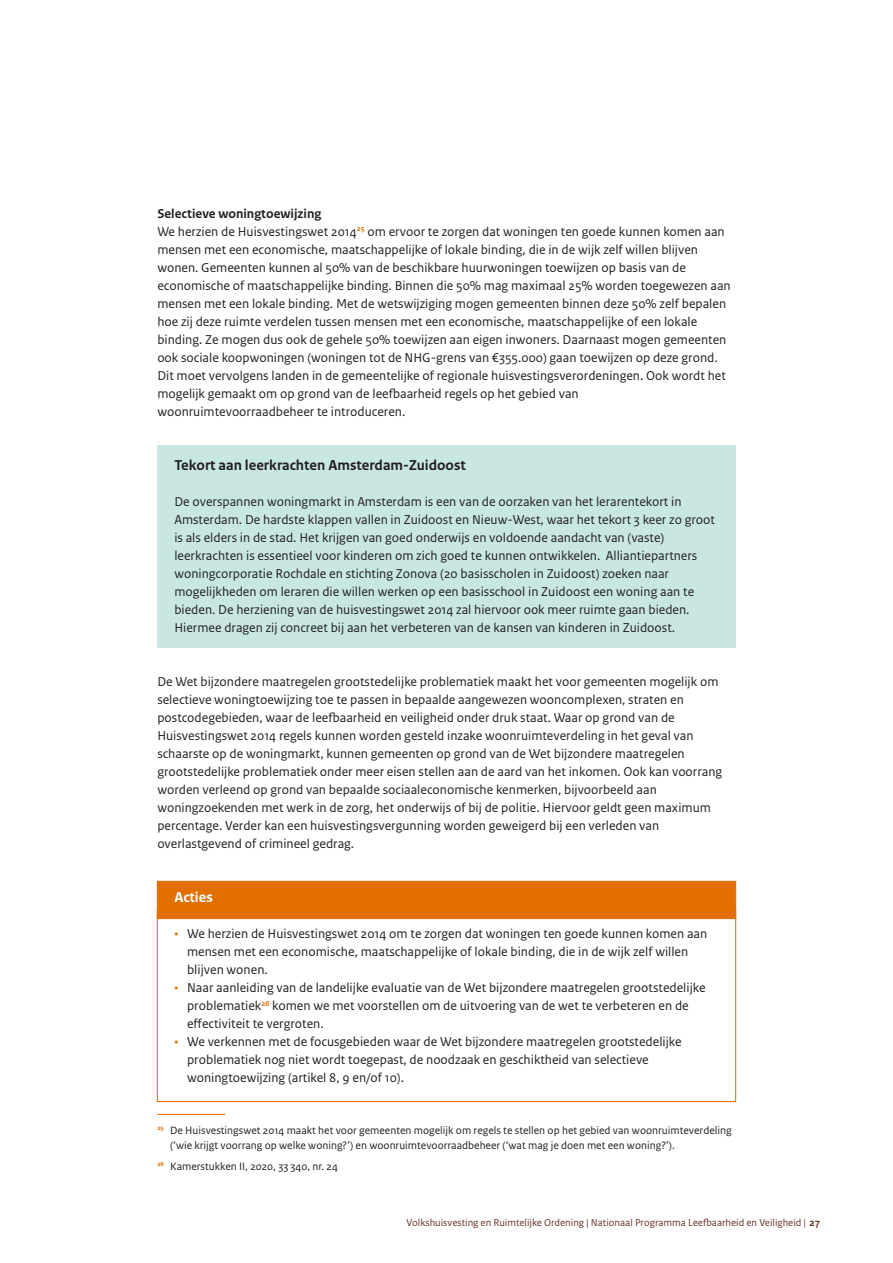
<style>
.page{position:relative;width:893px;height:1263px;background:#fff}
.page>*{position:absolute;margin:0;border:0;box-sizing:border-box;transform-origin:0 0}
.P_10_RO_Kadertekst_B{font:700 15px "Rijksoverheid Sans Text";color:#231f20}
.P_10_RO_Kadertekst_O{font:700 15px "Rijksoverheid Sans Text";color:#fff}
.P_10_RO_Broodtekst_S{font:13.5px/18px "Rijksoverheid Sans Text";color:#231f20}
.P_10_RO_Kadertekst_B-2{font:13.5px/18px "Rijksoverheid Sans Text";color:#231f20}
.P_10_RO_Kadertekst_O-2{font:13.5px/18px "Rijksoverheid Sans Text";color:#231f20}
._07_RO_Tussenkop_San{font:700 13.5px "Rijksoverheid Sans Text";color:#231f20}
._14_RO_Voetnoot{font:11.25px/15px "Rijksoverheid Sans Text";color:#231f20}
.t1{font:10.5px "Rijksoverheid Sans Text";color:#673327}
.s1{color:#e17000}
.s2{font-weight:700}
</style>
<div class="page">
<div style="left:157px;top:445px;width:579px;height:40px;background:#c9e7e2"></div>
<div style="left:157px;top:482px;width:579px;height:165px;background:#c9e7e2"></div>
<div style="left:157px;top:881px;width:579px;height:38px;background:#e17000;border:1px solid #e17000"></div>
<div style="left:157px;top:909px;width:579px;height:193px;border:1px solid #e17000"></div>
<hr style="left:157px;top:1114px;width:68px;height:1px;background:#e17000">
<p class="_07_RO_Tussenkop_San" style="left:157px;top:206px;width:166px">Selectieve woningtoewijzing</p>
<p class="P_10_RO_Broodtekst_S" style="left:157px;top:223px;width:575px">We herzien de Huisvestingswet 2014<sup>25</sup> om ervoor te zorgen dat woningen ten goede kunnen komen aan mensen met een economische, maatschappelijke of lokale binding, die in de wijk zelf willen blijven wonen. Gemeenten kunnen al 50% van de beschikbare huurwoningen toewijzen op basis van de economische of maatschappelijke binding. Binnen die 50% mag maximaal 25% worden toegewezen aan mensen met een lokale binding. Met de wetswijziging mogen gemeenten binnen deze 50% zelf bepalen hoe zij deze ruimte verdelen tussen mensen met een economische, maatschappelijke of een lokale binding. Ze mogen dus ook de gehele 50% toewijzen aan eigen inwoners. Daarnaast mogen gemeenten ook sociale koopwoningen (woningen tot de NHG-grens van €355.000) gaan toewijzen op deze grond.<br>Dit moet vervolgens landen in de gemeentelijke of regionale huisvestingsverordeningen. Ook wordt het mogelijk gemaakt om op grond van de leefbaarheid regels op het gebied van woonruimtevoorraadbeheer te introduceren.</p>
<p class="P_10_RO_Kadertekst_B" style="left:174px;top:456px;width:293px">Tekort aan leerkrachten Amsterdam-Zuidoost</p>
<p class="P_10_RO_Kadertekst_B-2" style="left:174px;top:493px;width:542px">De overspannen woningmarkt in Amsterdam is een van de oorzaken van het lerarentekort in Amsterdam. De hardste klappen vallen in Zuidoost en Nieuw-West, waar het tekort 3 keer zo groot is als elders in de stad. Het krijgen van goed onderwijs en voldoende aandacht van (vaste) leerkrachten is essentieel voor kinderen om zich goed te kunnen ontwikkelen. Alliantiepartners woningcorporatie Rochdale en stichting Zonova (20 basisscholen in Zuidoost) zoeken naar mogelijkheden om leraren die willen werken op een basisschool in Zuidoost een woning aan te bieden. De herziening van de huisvestingswet 2014 zal hiervoor ook meer ruimte gaan bieden.<br>Hiermee dragen zij concreet bij aan het verbeteren van de kansen van kinderen in Zuidoost.</p>
<p class="P_10_RO_Broodtekst_S" style="left:157px;top:673px;width:566px">De Wet bijzondere maatregelen grootstedelijke problematiek maakt het voor gemeenten mogelijk om selectieve woningtoewijzing toe te passen in bepaalde aangewezen wooncomplexen, straten en postcodegebieden, waar de leefbaarheid en veiligheid onder druk staat. Waar op grond van de Huisvestingswet 2014 regels kunnen worden gesteld inzake woonruimteverdeling in het geval van schaarste op de woningmarkt, kunnen gemeenten op grond van de Wet bijzondere maatregelen grootstedelijke problematiek onder meer eisen stellen aan de aard van het inkomen. Ook kan voorrang worden verleend op grond van bepaalde sociaaleconomische kenmerken, bijvoorbeeld aan woningzoekenden met werk in de zorg, het onderwijs of bij de politie. Hiervoor geldt geen maximum percentage. Verder kan een huisvestingsvergunning worden geweigerd bij een verleden van overlastgevend of crimineel gedrag.</p>
<h3 class="P_10_RO_Kadertekst_O" style="left:174px;top:888px;width:40px">Acties</h3>
<h3 class="P_10_RO_Kadertekst_O-2" style="left:187px;top:925px;width:522px;text-indent:-13px"><span class="s1">•</span> We herzien de Huisvestingswet 2014 om te zorgen dat woningen ten goede kunnen komen aan mensen met een economische, maatschappelijke of lokale binding, die in de wijk zelf willen blijven wonen.</h3>
<h3 class="P_10_RO_Kadertekst_O-2" style="left:187px;top:979px;width:520px;text-indent:-13px"><span class="s1">•</span> Naar aanleiding van de landelijke evaluatie van de Wet bijzondere maatregelen grootstedelijke problematiek<sup>26</sup> komen we met voorstellen om de uitvoering van de wet te verbeteren en de effectiviteit te vergroten.</h3>
<h3 class="P_10_RO_Kadertekst_O-2" style="left:187px;top:1033px;width:496px;text-indent:-13px"><span class="s1">•</span> We verkennen met de focusgebieden waar de Wet bijzondere maatregelen grootstedelijke problematiek nog niet wordt toegepast, de noodzaak en geschiktheid van selectieve woningtoewijzing (artikel 8, 9 en/of 10).</h3>
<p class="_14_RO_Voetnoot" style="left:170px;top:1123px;width:563px;text-indent:-13px"><sup>25</sup> De Huisvestingswet 2014 maakt het voor gemeenten mogelijk om regels te stellen op het gebied van woonruimteverdeling (‘wie krijgt voorrang op welke woning?’) en woonruimtevoorraadbeheer (‘wat mag je doen met een woning?’).</p>
<p class="_14_RO_Voetnoot" style="left:157px;top:1159px;width:182px"><sup>26</sup> Kamerstukken II, 2020, 33 340, nr. 24</p>
<p class="t1" style="left:407px;top:1216px;width:415px">Volkshuisvesting en Ruimtelijke Ordening | Nationaal Programma Leefbaarheid en Veiligheid | <span class="s2">27</span></p>
</div>
